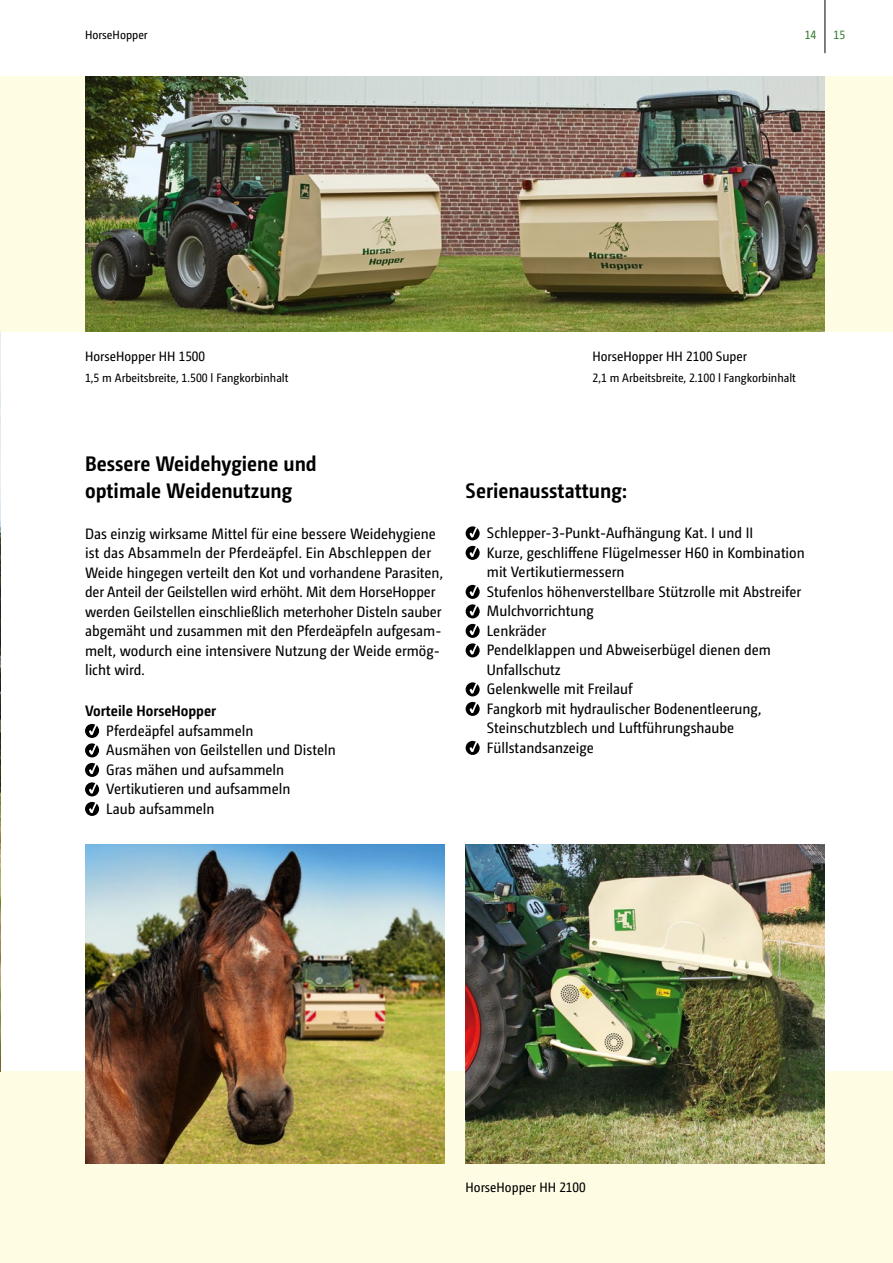
<style>
.page{position:relative;width:893px;height:1263px;background:#fff}
.page>*{position:absolute;margin:0;border:0;box-sizing:border-box;transform-origin:0 0}
.BU_Body{font:700 21px/27px "Camingo Dos Pro S Cd";color:#000}
.Body{font:15px/19.5px "Camingo Dos Pro S Cd";color:#000}
.t1{font:700 15px "Camingo Dos Pro S Cd";color:#000}
.BU_Head{font:13.5px "Camingo Dos Pro S Cd";color:#000}
.BILDUNTERSCHRIFT{font:13.5px "Camingo Dos Pro S Cd";color:#000}
.BU_Body-2{font:12px "Camingo Dos Pro S Cd";color:#000}
.Kolumnentitel{font:12px "Camingo Dos Pro S Cd";color:#000}
.t2{font:12px "Camingo Dos Pro S Cd";color:#387d33}
</style>
<div class="page">
<div style="left:0;top:77px;width:893px;height:255px;background:#fffce4"></div>
<div style="left:0;top:1071px;width:893px;height:192px;background:#fffce4"></div>
<img style="left:466px;top:844px;width:359px;height:319px">
<img style="left:85px;top:844px;width:359px;height:319px">
<img style="left:85px;top:77px;width:740px;height:255px">
<img style="left:0;top:332px;width:1px;height:739px">
<hr style="left:825px;top:0;width:1px;height:53px;background:#000">
<svg style="left:85px;top:724px;width:14px;height:33px"></svg>
<svg style="left:85px;top:763px;width:14px;height:33px"></svg>
<svg style="left:85px;top:802px;width:14px;height:14px"></svg>
<svg style="left:466px;top:526px;width:14px;height:14px"></svg>
<svg style="left:466px;top:546px;width:14px;height:14px"></svg>
<svg style="left:466px;top:585px;width:14px;height:33px"></svg>
<svg style="left:466px;top:624px;width:14px;height:33px"></svg>
<svg style="left:466px;top:682px;width:14px;height:14px"></svg>
<svg style="left:466px;top:702px;width:14px;height:14px"></svg>
<svg style="left:466px;top:741px;width:14px;height:14px"></svg>
<p class="Kolumnentitel" style="left:85px;top:28px;width:64px">HorseHopper</p>
<p class="t2" style="left:805px;top:28px;width:13px">14</p>
<p class="t2" style="left:833px;top:28px;width:13px">15</p>
<p class="BU_Head" style="left:85px;top:348px;width:122px">HorseHopper HH 1500</p>
<p class="BU_Body-2" style="left:85px;top:370px;width:205px">1,5 m Arbeitsbreite, 1.500 l Fangkorbinhalt</p>
<p class="BU_Head" style="left:592px;top:348px;width:156px">HorseHopper HH 2100 Super</p>
<p class="BU_Body-2" style="left:592px;top:370px;width:205px">2,1 m Arbeitsbreite, 2.100 l Fangkorbinhalt</p>
<p class="BU_Body" style="left:85px;top:450px;width:233px">Bessere Weidehygiene und optimale Weidenutzung</p>
<p class="Body" style="left:85px;top:523px;width:359px">Das einzig wirksame Mittel für eine bessere Weidehygiene ist das Absammeln der Pferdeäpfel. Ein Abschleppen der Weide hingegen verteilt den Kot und vorhandene Parasiten, der Anteil der Geilstellen wird erhöht. Mit dem HorseHopper werden Geilstellen einschließlich meterhoher Disteln sauber abgemäht und zusammen mit den Pferdeäpfeln aufgesam&shy;melt, wodurch eine intensivere Nutzung der Weide ermög&shy;licht wird.</p>
<p class="t1" style="left:85px;top:702px;width:133px">Vorteile HorseHopper</p>
<p class="Body" style="left:106px;top:721px;width:149px">Pferdeäpfel aufsammeln</p>
<p class="Body" style="left:106px;top:740px;width:231px">Ausmähen von Geilstellen und Disteln</p>
<p class="Body" style="left:106px;top:760px;width:179px">Gras mähen und aufsammeln</p>
<p class="Body" style="left:106px;top:779px;width:186px">Vertikutieren und aufsammeln</p>
<p class="Body" style="left:106px;top:799px;width:110px">Laub aufsammeln</p>
<p class="BU_Body" style="left:466px;top:477px;width:162px">Serienausstattung:</p>
<p class="Body" style="left:487px;top:523px;width:268px">Schlepper-3-Punkt-Aufhängung Kat. I und II</p>
<p class="Body" style="left:487px;top:543px;width:319px">Kurze, geschliffene Flügelmesser H60 in Kombination mit Vertikutiermessern</p>
<p class="Body" style="left:487px;top:582px;width:316px">Stufenlos höhenverstellbare Stützrolle mit Abstreifer</p>
<p class="Body" style="left:487px;top:601px;width:108px">Mulchvorrichtung</p>
<p class="Body" style="left:487px;top:621px;width:61px">Lenkräder</p>
<p class="Body" style="left:487px;top:640px;width:286px">Pendelklappen und Abweiserbügel dienen dem<br>Unfallschutz</p>
<p class="Body" style="left:487px;top:679px;width:147px">Gelenkwelle mit Freilauf</p>
<p class="Body" style="left:487px;top:699px;width:276px">Fangkorb mit hydraulischer Bodenentleerung,<br>Steinschutzblech und Luftführungshaube</p>
<p class="Body" style="left:487px;top:738px;width:108px">Füllstandsanzeige</p>
<p class="BILDUNTERSCHRIFT" style="left:466px;top:1180px;width:122px">HorseHopper HH 2100</p>
</div>
